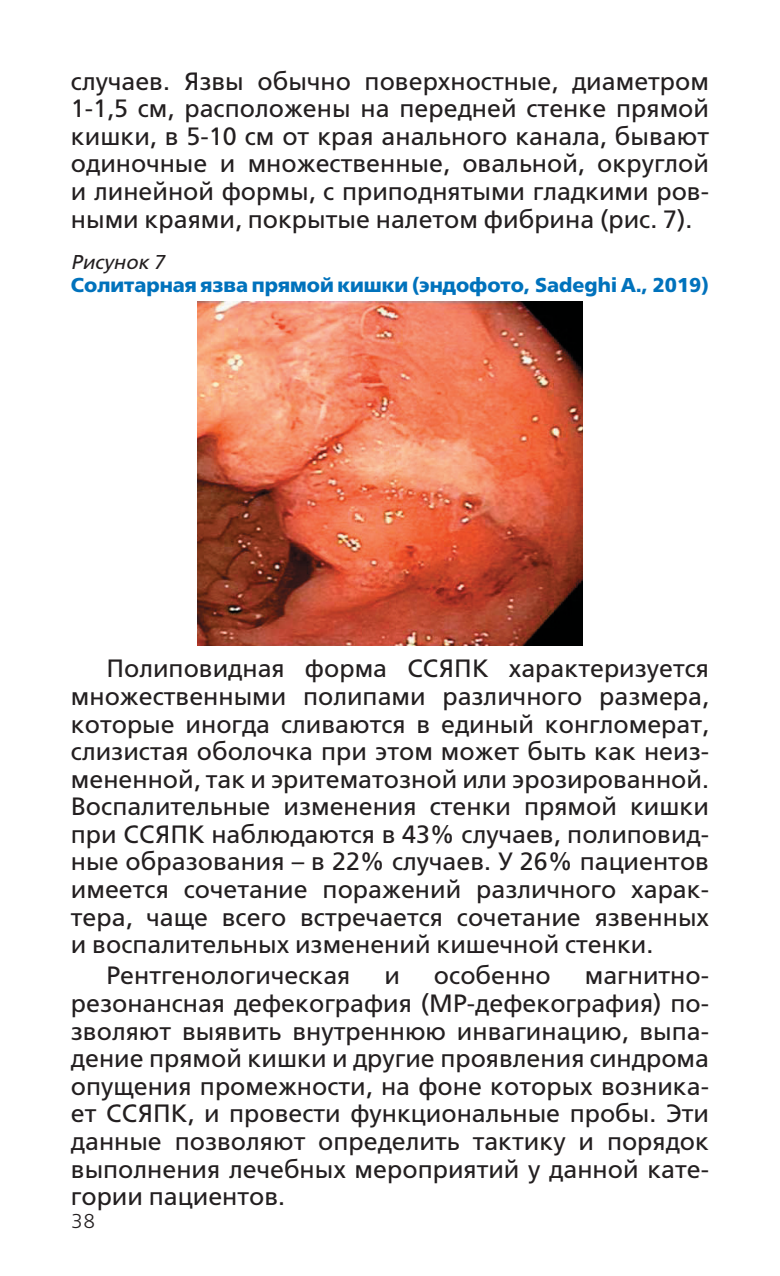
<style>
.page{position:relative;width:780px;height:1276px;background:#fff}
.page>*{position:absolute;margin:0;border:0;box-sizing:border-box;transform-origin:0 0}
.t1{font:25px/27.5px "Free Set";color:#231f20;text-align:justify}
.t2{font:700 20px "Free Set";color:#0072bc}
.t3{font:italic 20px "Free Set";color:#231f20}
.t4{font:300 20px "Free Set";color:#231f20}
</style>
<div class="page">
<img style="left:198px;top:302px;width:384px;height:343px">
<p class="t1" style="left:71px;top:69px;width:639px">случаев. Язвы обычно поверхностные, диаметром 1-1,5 см, расположены на передней стенке прямой кишки, в 5-10 см от края анального канала, бывают одиночные и множественные, овальной, округлой и линейной формы, с приподнятыми гладкими ров&shy;ными краями, покрытые налетом фибрина (рис. 7).</p>
<p class="t3" style="left:71px;top:254px;width:95px">Рисунок 7</p>
<p class="t2" style="left:71px;top:277px;width:639px">Солитарная язва прямой кишки (эндофото, Sadeghi A., 2019)</p>
<p class="t1" style="left:71px;top:657px;width:639px;text-indent:35px">Полиповидная форма ССЯПК характеризуется множественными полипами различного размера, которые иногда сливаются в единый конгломерат, слизистая оболочка при этом может быть как неиз&shy;мененной, так и эритематозной или эрозированной.<br>Воспалительные изменения стенки прямой кишки при ССЯПК наблюдаются в 43% случаев, полиповид&shy;ные образования – в 22% случаев. У 26% пациентов имеется сочетание поражений различного харак&shy;тера, чаще всего встречается сочетание язвенных и воспалительных изменений кишечной стенки.</p>
<p class="t1" style="left:106px;top:964px;width:245px">Рентгенологическая</p>
<p class="t1" style="left:384px;top:964px;width:17px">и</p>
<p class="t1" style="left:434px;top:964px;width:118px">особенно</p>
<p class="t1" style="left:71px;top:964px;width:639px;text-indent:514px">магнитно&shy;резонансная дефекография (МР-дефекография) по&shy;зволяют выявить внутреннюю инвагинацию, выпа&shy;дение прямой кишки и другие проявления синдрома опущения промежности, на фоне которых возника&shy;ет ССЯПК, и провести функциональные пробы. Эти данные позволяют определить тактику и порядок выполнения лечебных мероприятий у данной кате&shy;гории пациентов.</p>
<p class="t4" style="left:71px;top:1213px;width:26px">38</p>
</div>
